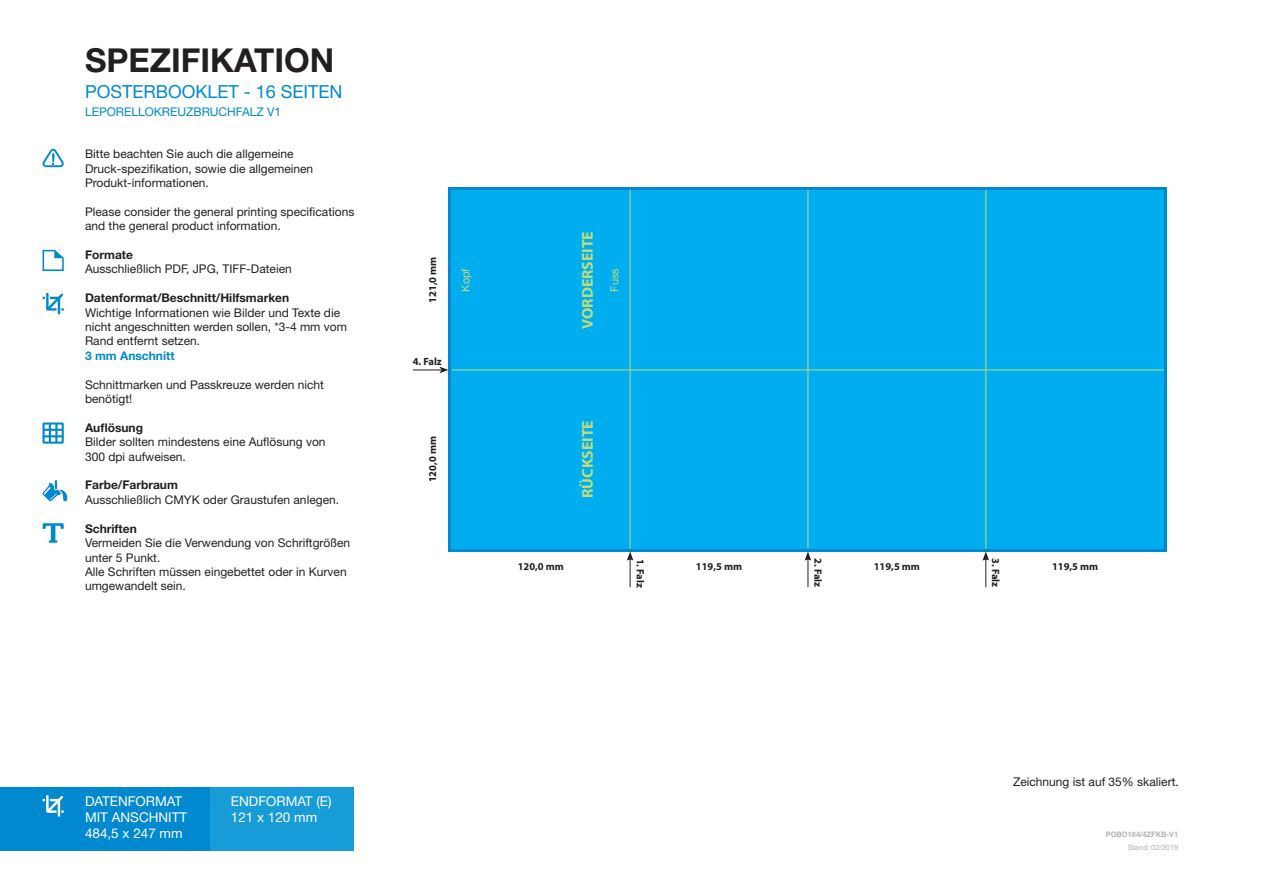
<style>
.page{position:relative;width:1263px;height:893px;background:#fff}
.page>*{position:absolute;margin:0;border:0;box-sizing:border-box;transform-origin:0 0}
.t1{font:700 33px "Helvetica Neue";color:#231f20}
.t2{font:18px "Helvetica Neue";color:#0089cf}
.t3{font:700 15.75px "Myriad Pro";color:#c0db7a}
.t4{font:13.5px/16.2px "Helvetica Neue";color:#fff}
.t5{font:12px/14.4px "Helvetica Neue";color:#231f20}
.t6{font:700 12px "Helvetica Neue";color:#231f20}
.t7{font:12px "Helvetica Neue";color:#0089cf}
.t8{font:700 12px "Helvetica Neue";color:#0089cf}
.t9{font:10.95px "Helvetica Neue";color:#c0db7a}
.t10{font:700 10.5px "Myriad Pro";color:#231f20}
.t11{font:700 7.5px "Helvetica";color:#b2b3b7}
.t12{font:7.5px "Helvetica";color:#b2b3b7}
</style>
<div class="page">
<svg style="left:43px;top:250px;width:21px;height:21px"></svg>
<svg style="left:43px;top:293px;width:21px;height:21px"></svg>
<svg style="left:43px;top:422px;width:21px;height:22px"></svg>
<svg style="left:42px;top:523px;width:22px;height:20px"></svg>
<svg style="left:43px;top:149px;width:21px;height:18px"></svg>
<svg style="left:43px;top:480px;width:24px;height:21px"></svg>
<svg style="left:50px;top:494px;width:7px;height:6px"></svg>
<div style="left:0;top:787px;width:226px;height:63px;background:#0089cf"></div>
<div style="left:210px;top:787px;width:143px;height:63px;background:#189cd8"></div>
<svg style="left:43px;top:795px;width:21px;height:21px"></svg>
<div style="left:448px;top:187px;width:719px;height:364px;background:linear-gradient(to right,#0089cf,#0089cf)"></div>
<div style="left:451px;top:190px;width:713px;height:358px;background:#00aeef"></div>
<svg style="left:413px;top:367px;width:35px;height:6px"></svg>
<svg style="left:805px;top:551px;width:6px;height:36px"></svg>
<svg style="left:982px;top:551px;width:7px;height:36px"></svg>
<svg style="left:627px;top:551px;width:6px;height:36px"></svg>
<hr style="left:630px;top:190px;width:1px;height:358px;background:#c0db7a">
<hr style="left:808px;top:190px;width:1px;height:358px;background:#c0db7a">
<hr style="left:985px;top:190px;width:1px;height:358px;background:#c0db7a">
<hr style="left:451px;top:370px;width:713px;height:1px;background:#c0db7a">
<h1 class="t1" style="left:85px;top:40px;width:251px">SPEZIFIKATION</h1>
<h2 class="t2" style="left:85px;top:81px;width:259px">POSTERBOOKLET - 16 SEITEN</h2>
<p class="t7" style="left:85px;top:105px;width:198px">LEPORELLOKREUZBRUCHFALZ V1</p>
<p class="t5" style="left:85px;top:147px;width:230px">Bitte beachten Sie auch die allgemeine<br>Druck-spezifikation, sowie die allgemeinen<br>Produkt-informationen.</p>
<p class="t5" style="left:85px;top:204px;width:271px">Please consider the general printing specifications and the general product information.</p>
<p class="t6" style="left:85px;top:247px;width:49px">Formate</p>
<p class="t5" style="left:85px;top:262px;width:208px">Ausschließlich PDF, JPG, TIFF-Dateien</p>
<p class="t6" style="left:85px;top:291px;width:206px">Datenformat/Beschnitt/Hilfsmarken</p>
<p class="t5" style="left:85px;top:305px;width:263px">Wichtige Informationen wie Bilder und Texte die nicht angeschnitten werden sollen, *3-4 mm vom<br>Rand entfernt setzen.</p>
<p class="t8" style="left:85px;top:348px;width:91px">3 mm Anschnitt</p>
<p class="t5" style="left:85px;top:377px;width:240px">Schnittmarken und Passkreuze werden nicht benötigt!</p>
<p class="t6" style="left:85px;top:420px;width:60px">Auflösung</p>
<p class="t5" style="left:85px;top:435px;width:242px">Bilder sollten mindestens eine Auflösung von<br>300 dpi aufweisen.</p>
<p class="t6" style="left:85px;top:478px;width:94px">Farbe/Farbraum</p>
<p class="t5" style="left:85px;top:492px;width:256px">Ausschließlich CMYK oder Graustufen anlegen.</p>
<p class="t6" style="left:85px;top:521px;width:53px">Schriften</p>
<p class="t5" style="left:85px;top:535px;width:267px">Vermeiden Sie die Verwendung von Schriftgrößen unter 5 Punkt.<br>Alle Schriften müssen eingebettet oder in Kurven umgewandelt sein.</p>
<p class="t10" style="left:426px;top:303px;width:48px;rotate:-90deg">121,0 mm</p>
<p class="t10" style="left:413px;top:354px;width:31px">4. Falz</p>
<h3 class="t3" style="left:577px;top:329px;width:99px;rotate:-90deg">VORDERSEITE</h3>
<p class="t9" style="left:459px;top:292px;width:25px;rotate:-90deg">Kopf</p>
<p class="t9" style="left:608px;top:292px;width:25px;rotate:-90deg">Fuss</p>
<p class="t10" style="left:426px;top:482px;width:48px;rotate:-90deg">120,0 mm</p>
<h3 class="t3" style="left:577px;top:498px;width:79px;rotate:-90deg">RÜCKSEITE</h3>
<p class="t10" style="left:647px;top:558px;width:31px;rotate:90deg">1. Falz</p>
<p class="t10" style="left:825px;top:558px;width:31px;rotate:90deg">2. Falz</p>
<p class="t10" style="left:1002px;top:558px;width:31px;rotate:90deg">3. Falz</p>
<p class="t10" style="left:518px;top:560px;width:48px">120,0 mm</p>
<p class="t10" style="left:696px;top:560px;width:48px">119,5 mm</p>
<p class="t10" style="left:874px;top:560px;width:48px">119,5 mm</p>
<p class="t10" style="left:1052px;top:560px;width:48px">119,5 mm</p>
<p class="t4" style="left:85px;top:793px;width:104px">DATENFORMAT<br>MIT ANSCHNITT<br>484,5 x 247 mm</p>
<p class="t4" style="left:231px;top:793px;width:102px">ENDFORMAT (E)<br>121 x 120 mm</p>
<p class="t5" style="left:1013px;top:775px;width:167px">Zeichnung ist auf 35% skaliert.</p>
<p class="t11" style="left:1106px;top:829px;width:74px">POBO164/4ZFKB-V1</p>
<p class="t12" style="left:1128px;top:843px;width:52px">Stand: 02/2019</p>
</div>
